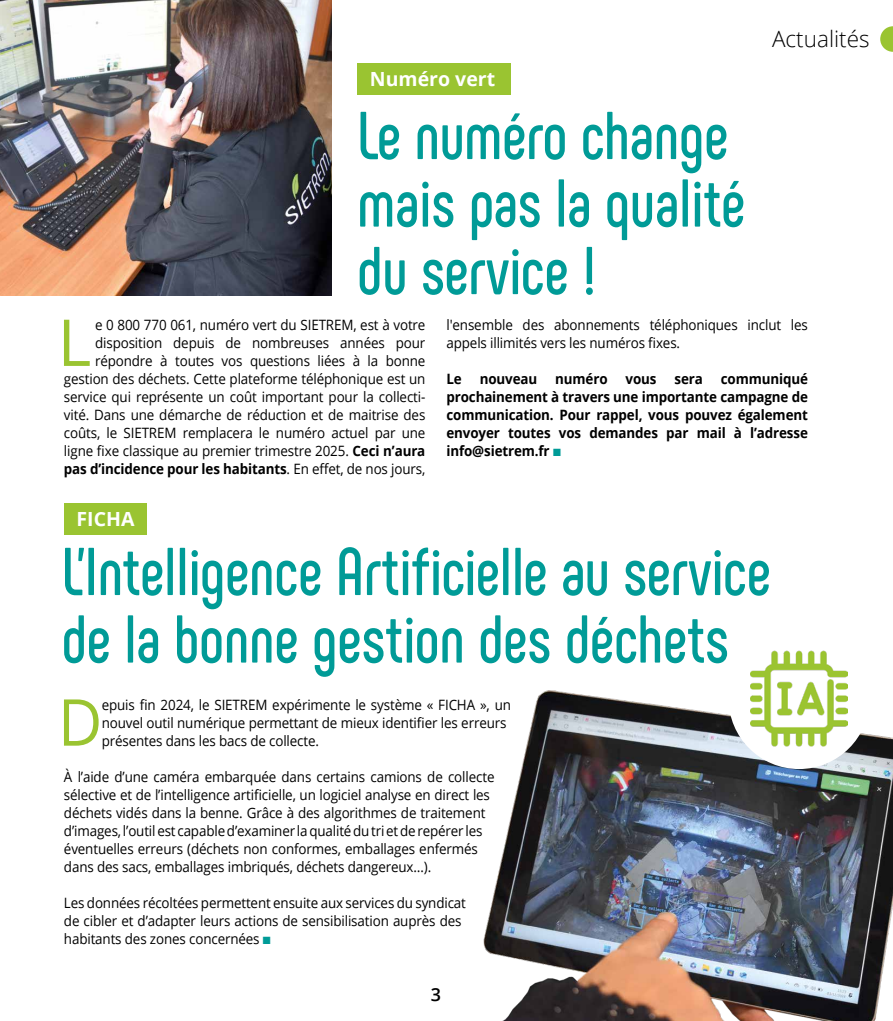
<style>
.page{position:relative;width:893px;height:1021px;background:#fff}
.page>*{position:absolute;margin:0;border:0;box-sizing:border-box;transform-origin:0 0}
.t1{font:700 67.5px/67.5px "Phenomena";color:#009b97;scale:.92 1}
.t2{font:64.65px "Open Sans";color:#9ac431}
.t3{font:64.65px "Open Sans";color:#9ac431;scale:.94 1}
.t4{font:300 22.5px "Open Sans";color:#000}
.t5{font:700 19.5px "Open Sans";color:#fff}
.t6{font:600 18px "Open Sans";color:#000}
.t7{font:14.25px/18px "Open Sans";letter-spacing:-.01em;color:#000;scale:.94 1}
.t8{font:700 14.25px/18px "Open Sans";letter-spacing:-.01em;color:#000;text-align:justify;scale:.94 1}
.s1{font-weight:700}
.s2{color:#009b97}
</style>
<div class="page">
<svg style="left:880px;top:26px;width:13px;height:26px"></svg>
<div style="left:357px;top:63px;width:153px;height:32px;background:#9ac431"></div>
<img style="left:483px;top:690px;width:410px;height:330px">
<img style="left:0;top:0;width:332px;height:296px">
<div style="left:64px;top:503px;width:83px;height:32px;background:#9ac431"></div>
<div style="left:729px;top:628px;width:141px;height:141px;background:#fff;border-radius:50%"></div>
<img style="left:750px;top:650px;width:98px;height:97px">
<h3 class="t5" style="left:370px;top:65px;width:127px">Numéro vert</h3>
<h1 class="t1" style="left:357px;top:102px;width:423px">Le numéro change mais pas la qualité du service !</h1>
<h3 class="t4" style="left:772px;top:23px;width:99px">Actualités</h3>
<p class="t7" style="left:64px;top:315px;width:386px;text-align:right">e 0 800 770 061, numéro vert du SIETREM, est à votre disposition depuis de nombreuses années pour répondre à toutes vos questions liées à la bonne gestion des déchets. Cette plateforme téléphonique est un service qui représente un coût important pour la collecti&shy;vité. Dans une démarche de réduction et de maitrise des coûts, le SIETREM remplacera le numéro actuel par une ligne fixe classique au premier trimestre 2025. <span class="s1">Ceci n’aura pas d’incidence pour les habitants</span>. En effet, de nos jours,</p>
<p class="t7" style="left:446px;top:315px;width:386px">l'ensemble des abonnements téléphoniques inclut les appels illimités vers les numéros fixes.</p>
<h2 class="t2" style="left:58px;top:298px;width:35px">L</h2>
<p class="t8" style="left:446px;top:369px;width:386px;text-indent:274px">communiqué prochainement à travers une importante campagne de communication. Pour rappel, vous pouvez également envoyer toutes vos demandes par mail à l’adresse info@sietrem.fr <span class="s2">■</span></p>
<p class="t8" style="left:446px;top:369px;width:18px">Le</p>
<p class="t8" style="left:480px;top:369px;width:63px">nouveau</p>
<p class="t8" style="left:555px;top:369px;width:57px">numéro</p>
<p class="t8" style="left:626px;top:369px;width:34px">vous</p>
<p class="t8" style="left:674px;top:369px;width:32px">sera</p>
<h3 class="t5" style="left:77px;top:505px;width:59px">FICHA</h3>
<h1 class="t1" style="left:62px;top:537px;width:772px">L’Intelligence Artificielle au service de la bonne gestion des déchets</h1>
<h2 class="t3" style="left:58px;top:678px;width:49px">D</h2>
<p class="t7" style="left:102px;top:695px;width:437px">epuis fin 2024, le SIETREM expérimente le système « FICHA », un nouvel outil numérique permettant de mieux identifier les erreurs présentes dans les bacs de collecte.</p>
<p class="t7" style="left:64px;top:767px;width:459px">À l’aide d’une caméra embarquée dans certains camions de collecte sélective et de l’intelligence artificielle, un logiciel analyse en direct les déchets vidés dans la benne. Grâce à des algorithmes de traitement d’images, l’outil est capable d’examiner la qualité du tri et de repérer les éventuelles erreurs (déchets non conformes, emballages enfermés dans des sacs, emballages imbriqués, déchets dangereux…).</p>
<p class="t7" style="left:64px;top:893px;width:429px">Les données récoltées permettent ensuite aux services du syndicat de cibler et d’adapter leurs actions de sensibilisation auprès des habitants des zones concernées <span class="s2">■</span></p>
<p class="t6" style="left:431px;top:981px;width:12px">3</p>
</div>
